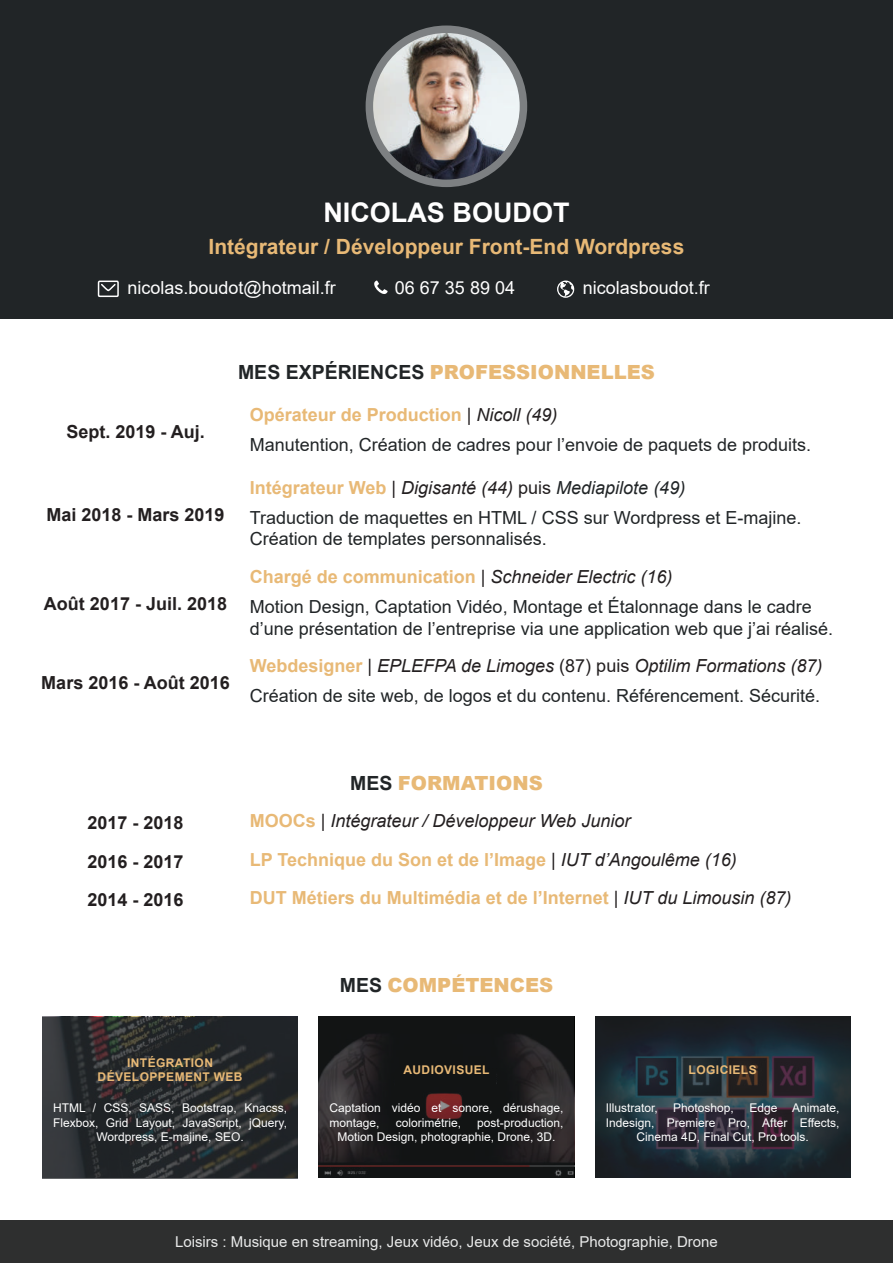
<style>
.page{position:relative;width:893px;height:1263px;background:#fff}
.page>*{position:absolute;margin:0;border:0;box-sizing:border-box;transform-origin:0 0}
.t1{font:700 27px "Arial";color:#fff}
.t2{font:700 21px "Arial";color:#e8b976}
.t3{font:900 19.5px "Arial";color:#e8b976}
.t4{font:18px/30.2px "Arial";color:#212527}
.t5{font:700 18px/38.2px "Arial";color:#e8b976}
.t6{font:700 18px/38.2px "Arial";color:#231f20;text-align:justify}
.t7{font:18px "Arial";color:#fff}
.t8{font:15px "Arial";color:#e9eaea}
.t9{font:12px/14.4px "Arial";color:#fff}
.t10{font:700 12px "Arial";letter-spacing:.035em;color:#e8b976}
.s1{font-weight:700;color:#212527}
.s2{font-weight:700;color:#e8b976}
.s3{color:#231f20}
.s4{font-style:italic;color:#231f20}
.s5{font-style:italic}
.s6{font-weight:400;color:#231f20}
.s7{font-weight:400;font-style:italic;color:#231f20}
</style>
<div class="page">
<div style="left:0;top:0;width:893px;height:319px;background:#212527"></div>
<img style="left:372px;top:31px;width:149px;height:149px">
<div style="left:366px;top:26px;width:161px;height:161px;border:8px solid #7d8082;border-radius:50%"></div>
<div style="left:98px;top:281px;width:21px;height:16px;border:2px solid #fff"></div>
<svg style="left:100px;top:283px;width:16px;height:9px"></svg>
<svg style="left:374px;top:280px;width:14px;height:14px"></svg>
<svg style="left:557px;top:281px;width:17px;height:17px"></svg>
<svg style="left:43px;top:1017px;width:255px;height:161px;background:#2a2d2f"></svg>
<svg style="left:319px;top:1016px;width:255px;height:162px;background:#1e1c1c"></svg>
<svg style="left:595px;top:1016px;width:255px;height:162px;background:#222b33"></svg>
<div style="left:0;top:1220px;width:893px;height:43px;background:#2e2f2f"></div>
<h1 class="t1" style="left:323px;top:194px;width:247px">NICOLAS BOUDOT</h1>
<p class="t2" style="left:209px;top:232px;width:477px">Intégrateur / Développeur Front-End Wordpress</p>
<p class="t7" style="left:128px;top:275px;width:210px">nicolas.boudot@hotmail.fr</p>
<p class="t7" style="left:395px;top:275px;width:122px">06 67 35 89 04</p>
<p class="t7" style="left:583px;top:275px;width:129px">nicolasboudot.fr</p>
<p class="t3" style="left:238px;top:358px;width:418px"><span class="s1">MES EXPÉRIENCES</span> PROFESSIONNELLES</p>
<p class="t6" style="left:66px;top:413px;width:140px">Sept. 2019 - Auj.</p>
<p class="t6" style="left:46px;top:496px;width:180px">Mai 2018 - Mars 2019</p>
<p class="t6" style="left:44px;top:585px;width:185px">Août 2017 - Juil. 2018</p>
<p class="t6" style="left:41px;top:664px;width:190px">Mars 2016 - Août 2016</p>
<p class="t4" style="left:250px;top:400px;width:563px"><span class="s2">Opérateur de Production</span> <span class="s3">|</span> <span class="s4">Nicoll (49)<br></span>Manutention, Création de cadres pour l’envoie de paquets de produits.</p>
<p class="t4" style="left:250px;top:472px;width:553px"><span class="s2">Intégrateur Web</span> <span class="s3">|</span> <span class="s4">Digisanté (44)</span> <span class="s3">puis</span> <span class="s5">Mediapilote (49)<br></span>Traduction de maquettes en HTML / CSS sur Wordpress et E-majine.</p>
<p class="t4" style="left:250px;top:524px;width:299px">Création de templates personnalisés.</p>
<p class="t4" style="left:250px;top:561px;width:564px"><span class="s2">Chargé de communication</span> <span class="s3">|</span> <span class="s4">Schneider Electric (16)<br></span>Motion Design, Captation Vidéo, Montage et Étalonnage dans le cadre</p>
<p class="t4" style="left:250px;top:609px;width:585px;line-height:37.7px">d’une présentation de l’entreprise via une application web que j’ai réalisé.<br><span class="s2">Webdesigner</span> <span class="s3">|</span> <span class="s4">EPLEFPA de Limoges</span> <span class="s3">(87) puis</span> <span class="s4">Optilim Formations (87)</span></p>
<p class="t4" style="left:250px;top:681px;width:572px">Création de site web, de logos et du contenu. Référencement. Sécurité.</p>
<p class="t3" style="left:350px;top:768px;width:194px"><span class="s1">MES</span> FORMATIONS</p>
<p class="t6" style="left:87px;top:804px;width:98px">2017 - 2018<br>2016 - 2017<br>2014 - 2016</p>
<p class="t5" style="left:250px;top:802px;width:543px">MOOCs <span class="s6">|</span> <span class="s7">Intégrateur / Développeur Web Junior<br></span>LP Technique du Son et de l’Image <span class="s6">|</span> <span class="s7">IUT d’Angoulême (16)<br></span>DUT Métiers du Multimédia et de l’Internet <span class="s6">|</span> <span class="s7">IUT du Limousin (87)</span></p>
<p class="t10" style="left:127px;top:1054px;width:13px">Inté</p>
<p class="t10" style="left:156px;top:1054px;width:19px">gration</p>
<p class="t10" style="left:98px;top:1068px;width:36px">Développement</p>
<p class="t10" style="left:214px;top:1068px;width:21px">Web</p>
<p class="t9" style="left:53px;top:1101px;width:235px;text-align:center">HTML / CSS, SASS, Bootstrap, Knacss,<br>Flexbox, Grid Layout, JavaScript, jQuery,<br>Wordpress, E-majine, SEO.</p>
<p class="t3" style="left:340px;top:970px;width:215px"><span class="s1">MES</span> COMPÉTENCES</p>
<p class="t10" style="left:403px;top:1061px;width:18px">Audio</p>
<p class="t10" style="left:444px;top:1061px;width:17px">visuel</p>
<p class="t9" style="left:329px;top:1101px;width:235px">Captation vidéo et sonore, dérushage, montage,</p>
<p class="t9" style="left:396px;top:1115px;width:67px">colorimétrie,</p>
<p class="t9" style="left:337px;top:1115px;width:227px;text-indent:140px">post-production,<br>Motion Design, photographie, Drone, 3D.</p>
<p class="t10" style="left:689px;top:1061px;width:35px">LOgiciels</p>
<p class="t9" style="left:606px;top:1101px;width:54px">Illustrator,</p>
<p class="t9" style="left:673px;top:1101px;width:62px">Photoshop,</p>
<p class="t9" style="left:749px;top:1101px;width:92px">Edge Animate,</p>
<p class="t9" style="left:606px;top:1115px;width:235px">Indesign, Premiere Pro, After Effects,</p>
<p class="t9" style="left:637px;top:1129px;width:174px">Cinema 4D, Final Cut, Pro tools.</p>
<p class="t8" style="left:175px;top:1231px;width:544px">Loisirs : Musique en streaming, Jeux vidéo, Jeux de société, Photographie, Drone</p>
</div>
